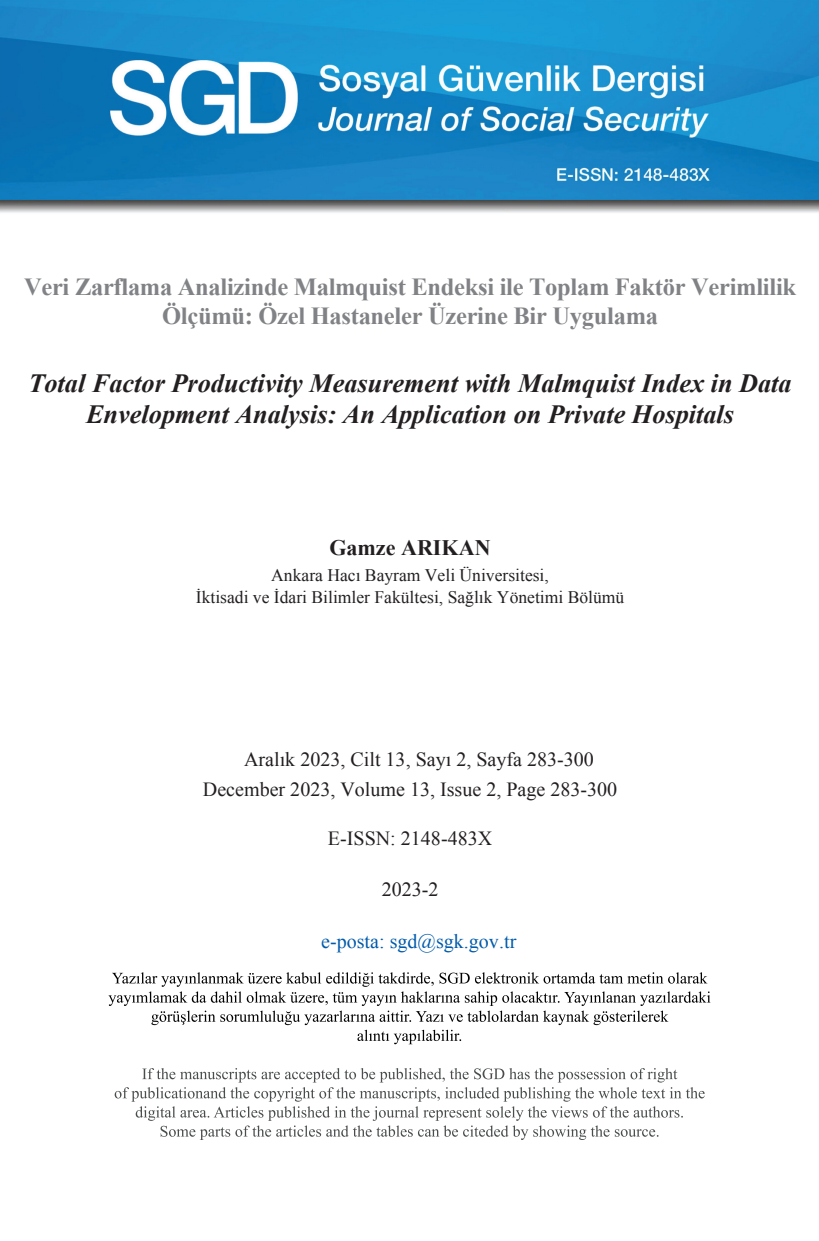
<style>
.page{position:relative;width:819px;height:1241px;background:#fff}
.page>*{position:absolute;margin:0;border:0;box-sizing:border-box;transform-origin:0 0}
.t1{font:italic 700 26.25px/31.5px "Times New Roman";color:#231f20;text-align:center}
.t2{font:700 24.5px/29.4px "Times New Roman";letter-spacing:-.01em;color:#808285;text-align:center}
.t3{font:700 22.05px "Times New Roman";color:#231f20}
.t4{font:20.12px/30.6px "Times New Roman";color:#231f20}
.t5{font:20.12px "Times New Roman";color:#005bab}
.t6{font:17.5px/21px "Times New Roman";color:#231f20;text-align:center}
</style>
<div class="page">
<svg style="left:108px;top:972px;width:602px;height:72px"></svg>
<svg style="left:115px;top:1068px;width:589px;height:71px"></svg>
<img style="left:0;top:0;width:819px;height:213px">
<p class="t2" style="left:24px;top:271px;width:773px">Veri Zarflama Analizinde Malmquist Endeksi ile Toplam Faktör Verimlilik<br>Ölçümü: Özel Hastaneler Üzerine Bir Uygulama</p>
<p class="t1" style="left:28px;top:366px;width:764px">Total Factor Productivity Measurement with Malmquist Index in Data<br>Envelopment Analysis: An Application on Private Hospitals</p>
<p class="t3" style="left:329px;top:532px;width:163px">Gamze ARIKAN</p>
<p class="t6" style="left:196px;top:564px;width:430px">Ankara Hacı Bayram Veli Üniversitesi,<br>İktisadi ve İdari Bilimler Fakültesi, Sağlık Yönetimi Bölümü</p>
<p class="t4" style="left:203px;top:743px;width:416px;text-indent:41px">Aralık 2023, Cilt 13, Sayı 2, Sayfa 283-300<br>December 2023, Volume 13, Issue 2, Page 283-300</p>
<p class="t4" style="left:328px;top:822px;width:166px">E-ISSN: 2148-483X</p>
<p class="t4" style="left:381px;top:873px;width:58px">2023-2</p>
<p class="t5" style="left:321px;top:927px;width:197px">e-posta: sgd@sgk.gov.tr</p>
</div>
